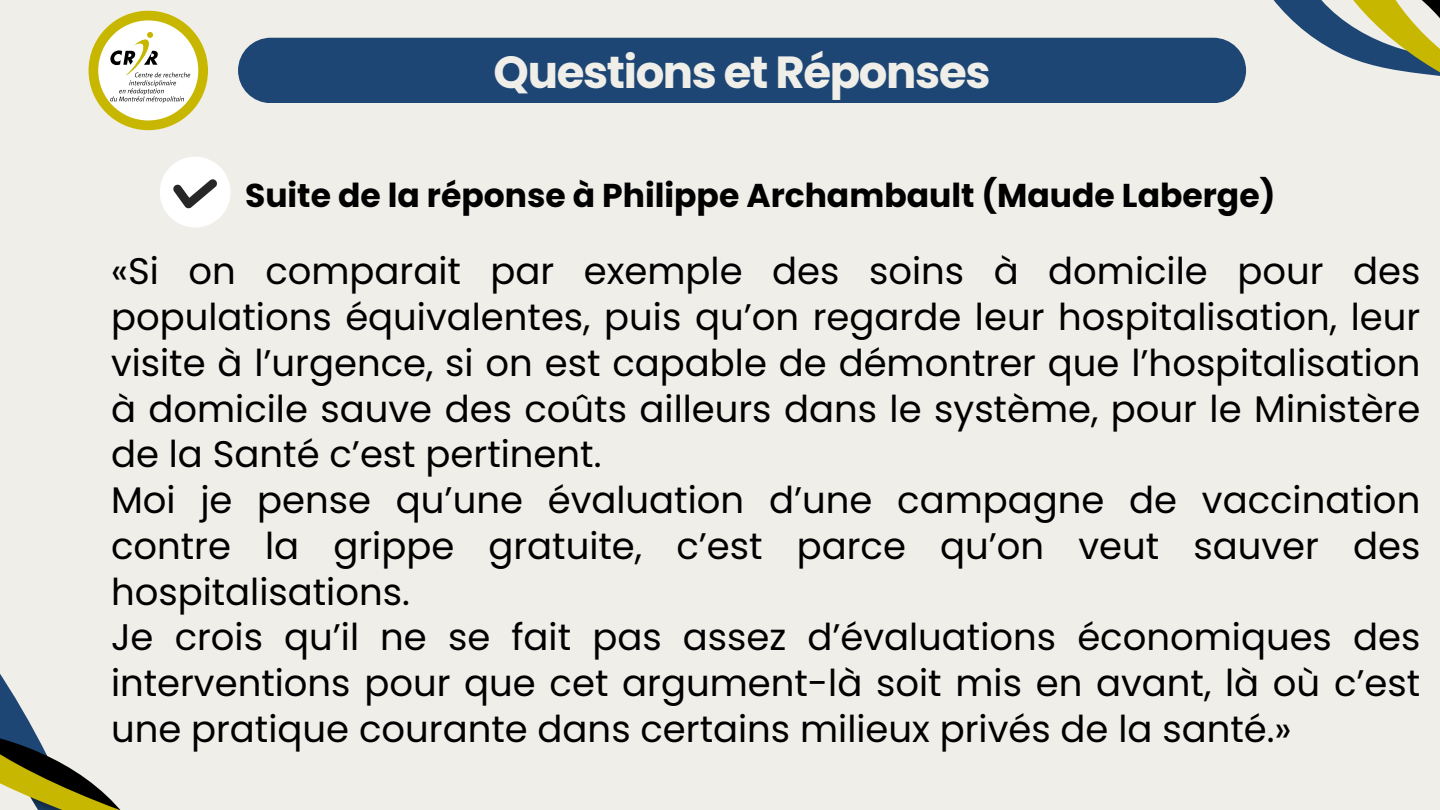
<style>
.page{position:relative;width:1440px;height:810px;background:#efeee8}
.page>*{position:absolute;margin:0;border:0;box-sizing:border-box;transform-origin:0 0}
.t1{font:700 45px "Poppins";letter-spacing:-.03em;color:#efeee8}
.t2{font:37px/45.8px "Poppins";color:#000;text-align:justify}
.t3{font:700 33px "Poppins";color:#000}
</style>
<div class="page">
<svg style="left:88px;top:11px;width:120px;height:119px"></svg>
<div style="left:238px;top:38px;width:1008px;height:65px;background:#1e4675;border-radius:33px"></div>
<svg style="left:0;top:674px;width:121px;height:136px"></svg>
<svg style="left:26px;top:784px;width:64px;height:26px;background:#9c9316"></svg>
<svg style="left:1231px;top:0;width:209px;height:98px"></svg>
<svg style="left:160px;top:157px;width:70px;height:70px"></svg>
<p class="t1" style="left:494px;top:41px;width:498px">Questions et Réponses</p>
<p class="t3" style="left:245px;top:172px;width:1032px">Suite de la réponse à Philippe Archambault (Maude Laberge)</p>
<p class="t2" style="left:111px;top:248px;width:1311px">«Si on comparait par exemple des soins à domicile pour des populations équivalentes, puis qu’on regarde leur hospitalisation, leur visite à l’urgence, si on est capable de démontrer que l’hospitalisation à domicile sauve des coûts ailleurs dans le système, pour le Ministère de la Santé c’est pertinent.</p>
<p class="t2" style="left:111px;top:477px;width:1311px">Moi je pense qu’une évaluation d’une campagne de vaccination contre la grippe gratuite, c’est parce qu’on veut sauver des hospitalisations.</p>
<p class="t2" style="left:111px;top:614px;width:1311px">Je crois qu’il ne se fait pas assez d’évaluations économiques des interventions pour que cet argument-là soit mis en avant, là où c’est une pratique courante dans certains milieux privés de la santé.»</p>
</div>
